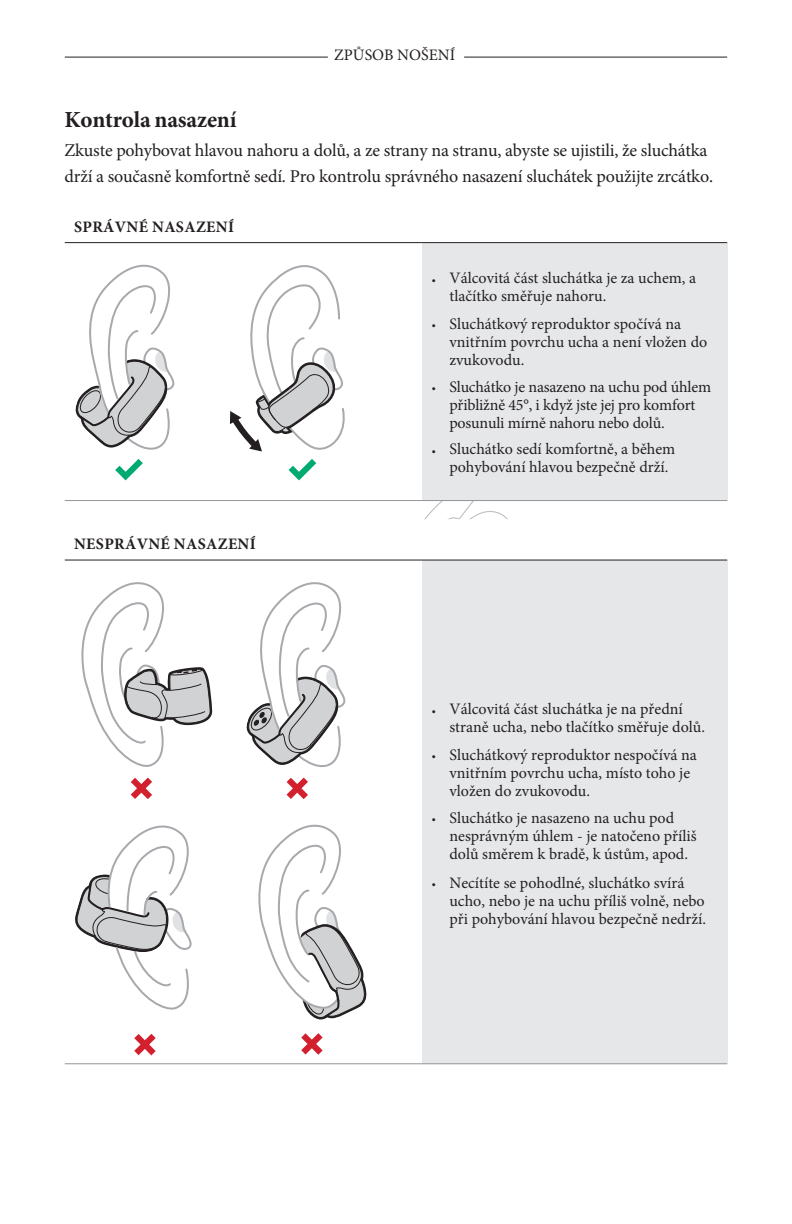
<style>
.page{position:relative;width:792px;height:1224px;background:#fff}
.page>*{position:absolute;margin:0;border:0;box-sizing:border-box;transform-origin:0 0}
.t1{font:700 23px "Minion Pro";letter-spacing:-.01em;color:#231f20}
.t2{font:18px/25.8px "Minion Pro";letter-spacing:-.01em;color:#231f20}
.t3{font:16px/18px "Minion Pro";color:#231f20}
.t4{font:700 16px "Minion Pro";letter-spacing:.02em;color:#231f20}
.s1{font-family:"Bose Text"}
</style>
<div class="page">
<hr style="left:65px;top:57px;width:662px;height:1px;background:#231f20">
<div style="left:328px;top:40px;width:136px;height:30px;background:#fff"></div>
<div style="left:422px;top:243px;width:305px;height:258px;background:#e6e7e9"></div>
<hr style="left:422px;top:242px;width:305px;height:1px;background:#231f20">
<hr style="left:65px;top:500px;width:357px;height:1px;background:#939598">
<hr style="left:422px;top:500px;width:305px;height:1px;background:#939598">
<hr style="left:65px;top:242px;width:357px;height:1px;background:#231f20">
<svg style="left:75px;top:264px;width:100px;height:217px"></svg>
<svg style="left:230px;top:265px;width:115px;height:216px"></svg>
<svg style="left:65px;top:559px;width:662px;height:1px"></svg>
<div style="left:422px;top:560px;width:305px;height:504px;background:#e6e7e9"></div>
<hr style="left:422px;top:560px;width:305px;height:1px;background:#231f20">
<hr style="left:65px;top:1063px;width:357px;height:1px;background:#939598">
<hr style="left:422px;top:1063px;width:305px;height:1px;background:#939598">
<hr style="left:65px;top:560px;width:357px;height:1px;background:#231f20">
<svg style="left:130px;top:777px;width:22px;height:22px"></svg>
<svg style="left:81px;top:582px;width:132px;height:185px"></svg>
<svg style="left:286px;top:777px;width:22px;height:22px"></svg>
<svg style="left:246px;top:582px;width:100px;height:185px"></svg>
<svg style="left:134px;top:1033px;width:22px;height:23px"></svg>
<svg style="left:75px;top:825px;width:117px;height:185px"></svg>
<svg style="left:301px;top:1033px;width:22px;height:22px"></svg>
<svg style="left:258px;top:824px;width:109px;height:196px"></svg>
<p class="t3" style="left:334px;top:46px;width:122px">ZPŮSOB NOŠENÍ</p>
<h1 class="t1" style="left:65px;top:104px;width:174px">Kontrola nasazení</h1>
<p class="t2" style="left:65px;top:137px;width:650px">Zkuste pohybovat hlavou nahoru a dolů, a ze strany na stranu, abyste se ujistili, že sluchátka drží a současně komfortně sedí. Pro kontrolu správného nasazení sluchátek použijte zrcátko.</p>
<p class="t4" style="left:74px;top:215px;width:161px">SPRÁVNÉ NASAZENÍ</p>
<p class="t3" style="left:449px;top:269px;width:248px;text-indent:-18px"><span class="s1">•</span> Válcovitá část sluchátka je za uchem, a tlačítko směřuje nahoru.</p>
<p class="t3" style="left:449px;top:315px;width:259px;text-indent:-18px"><span class="s1">•</span> Sluchátkový reproduktor spočívá na vnitřním povrchu ucha a není vložen do zvukovodu.</p>
<p class="t3" style="left:449px;top:377px;width:263px;text-indent:-18px"><span class="s1">•</span> Sluchátko je nasazeno na uchu pod úhlem přibližně 45°, i když jste jej pro komfort posunuli mírně nahoru nebo dolů.</p>
<p class="t3" style="left:449px;top:440px;width:227px;text-indent:-18px"><span class="s1">•</span> Sluchátko sedí komfortně, a během pohybování hlavou bezpečně drží.</p>
<p class="t4" style="left:74px;top:533px;width:183px">NESPRÁVNÉ NASAZENÍ</p>
<p class="t3" style="left:449px;top:700px;width:257px;text-indent:-18px"><span class="s1">•</span> Válcovitá část sluchátka je na přední straně ucha, nebo tlačítko směřuje dolů.</p>
<p class="t3" style="left:449px;top:746px;width:249px;text-indent:-18px"><span class="s1">•</span> Sluchátkový reproduktor nespočívá na vnitřním povrchu ucha, místo toho je vložen do zvukovodu.</p>
<p class="t3" style="left:449px;top:809px;width:249px;text-indent:-18px"><span class="s1">•</span> Sluchátko je nasazeno na uchu pod nesprávným úhlem - je natočeno příliš dolů směrem k bradě, k ústům, apod.</p>
<p class="t3" style="left:449px;top:874px;width:258px;text-indent:-18px"><span class="s1">•</span> Necítíte se pohodlné, sluchátko svírá ucho, nebo je na uchu příliš volně, nebo při pohybování hlavou bezpečně nedrží.</p>
</div>
